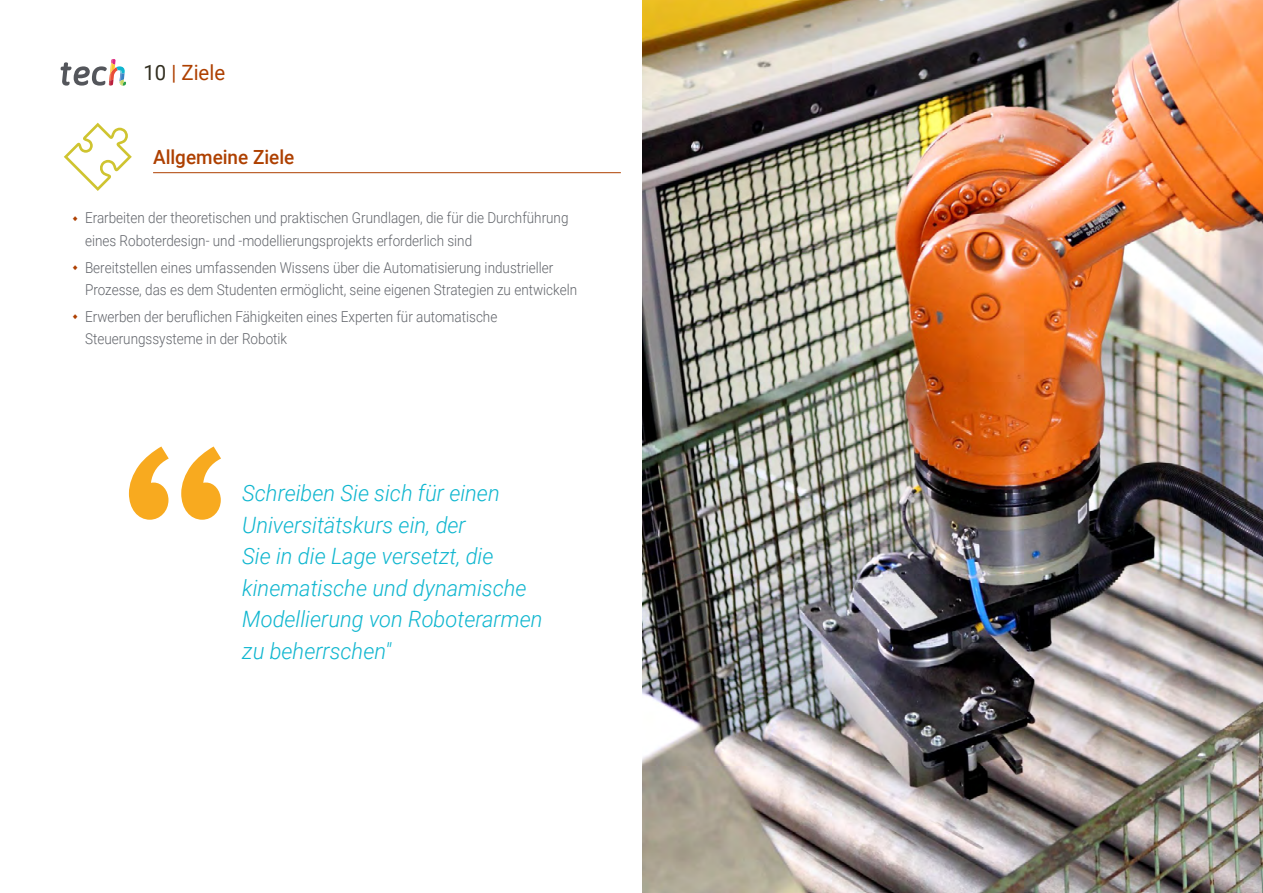
<style>
.page{position:relative;width:1263px;height:893px;background:#fff}
.page>*{position:absolute;margin:0;border:0;box-sizing:border-box;transform-origin:0 0}
.t1{font:italic 300 22.5px/31.5px "Roboto";color:#0fb6cf}
.t2{font:21px "Roboto";color:#ae4000}
.t3{font:500 19.5px "Roboto";color:#ae4000}
.t4{font:300 15px/22.5px "Roboto";color:#61646a;scale:.9 1}
.s1{color:#312e20}
</style>
<div class="page">
<hr style="left:153px;top:172px;width:468px;height:1px;background:#ae4000">
<svg style="left:64px;top:123px;width:68px;height:68px"></svg>
<img style="left:642px;top:0;width:621px;height:893px">
<svg style="left:129px;top:446px;width:92px;height:74px"></svg>
<svg style="left:61px;top:59px;width:65px;height:27px"></svg>
<h2 class="t2" style="left:144px;top:57px;width:83px"><span class="s1">10</span> | Ziele</h2>
<h3 class="t3" style="left:153px;top:144px;width:143px">Allgemeine Ziele</h3>
<p class="t4" style="left:85px;top:206px;width:539px">Erarbeiten der theoretischen und praktischen Grundlagen, die für die Durchführung eines Roboterdesign- und -modellierungsprojekts erforderlich sind</p>
<p class="t4" style="left:85px;top:255px;width:548px">Bereitstellen eines umfassenden Wissens über die Automatisierung industrieller<br>Prozesse, das es dem Studenten ermöglicht, seine eigenen Strategien zu entwickeln</p>
<p class="t4" style="left:85px;top:305px;width:460px">Erwerben der beruflichen Fähigkeiten eines Experten für automatische<br>Steuerungssysteme in der Robotik</p>
<h1 class="t1" style="left:242px;top:476px;width:302px">Schreiben Sie sich für einen<br>Universitätskurs ein, der<br>Sie in die Lage versetzt, die kinematische und dynamische<br>Modellierung von Roboterarmen zu beherrschen"</h1>
</div>
